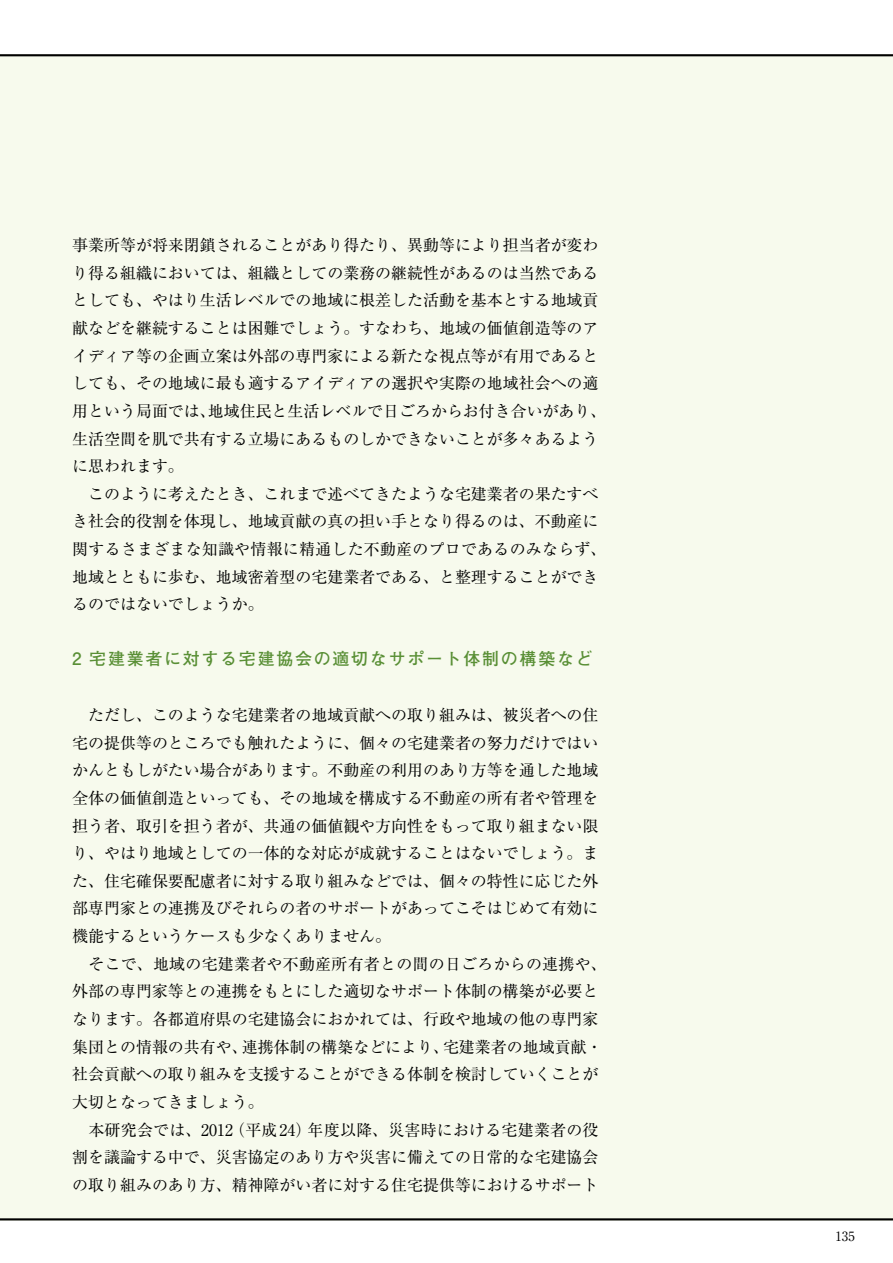
<style>
.page{position:relative;width:893px;height:1263px;background:#fff}
.page>*{position:absolute;margin:0;border:0;box-sizing:border-box;transform-origin:0 0}
.t1{font:700 16.95px "Futo Go B101 Pro";letter-spacing:.1em;color:#598f35}
.t2{font:15.9px/27.6px "Ryumin Pro";color:#000}
.t3{font:12.75px "Ryumin Pro";color:#000}
</style>
<div class="page">
<div style="left:0;top:54px;width:893px;height:1166px;background:#f7faed"></div>
<hr style="left:0;top:54px;width:893px;height:2px;background:#000">
<hr style="left:0;top:1218px;width:893px;height:2px;background:#000">
<p class="t2" style="left:72px;top:230px;width:536px">事業所等が将来閉鎖されることがあり得たり、異動等により担当者が変わり得る組織においては、組織としての業務の継続性があるのは当然であるとしても、やはり生活レベルでの地域に根差した活動を基本とする地域貢献などを継続することは困難でしょう。すなわち、地域の価値創造等のアイディア等の企画立案は外部の専門家による新たな視点等が有用であるとしても、その地域に最も適するアイディアの選択や実際の地域社会への適用という局面では、地域住民と生活レベルで日ごろからお付き合いがあり、生活空間を肌で共有する立場にあるものしかできないことが多々あるように思われます。<br>　このように考えたとき、これまで述べてきたような宅建業者の果たすべき社会的役割を体現し、地域貢献の真の担い手となり得るのは、不動産に関するさまざまな知識や情報に精通した不動産のプロであるのみならず、地域とともに歩む、地域密着型の宅建業者である、と整理することができるのではないでしょうか。</p>
<p class="t1" style="left:72px;top:644px;width:522px">2 宅建業者に対する宅建協会の適切なサポート体制の構築など</p>
<p class="t2" style="left:72px;top:700px;width:536px">　ただし、このような宅建業者の地域貢献への取り組みは、被災者への住宅の提供等のところでも触れたように、個々の宅建業者の努力だけではいかんともしがたい場合があります。不動産の利用のあり方等を通した地域全体の価値創造といっても、その地域を構成する不動産の所有者や管理を担う者、取引を担う者が、共通の価値観や方向性をもって取り組まない限り、やはり地域としての一体的な対応が成就することはないでしょう。また、住宅確保要配慮者に対する取り組みなどでは、個々の特性に応じた外部専門家との連携及びそれらの者のサポートがあってこそはじめて有効に機能するというケースも少なくありません。<br>　そこで、地域の宅建業者や不動産所有者との間の日ごろからの連携や、外部の専門家等との連携をもとにした適切なサポート体制の構築が必要となります。各都道府県の宅建協会におかれては、行政や地域の他の専門家集団との情報の共有や、連携体制の構築などにより、宅建業者の地域貢献・社会貢献への取り組みを支援することができる体制を検討していくことが大切となってきましょう。<br>　本研究会では、2012（平成24）年度以降、災害時における宅建業者の役割を議論する中で、災害協定のあり方や災害に備えての日常的な宅建協会の取り組みのあり方、精神障がい者に対する住宅提供等におけるサポート</p>
<p class="t3" style="left:836px;top:1226px;width:21px">135</p>
</div>
